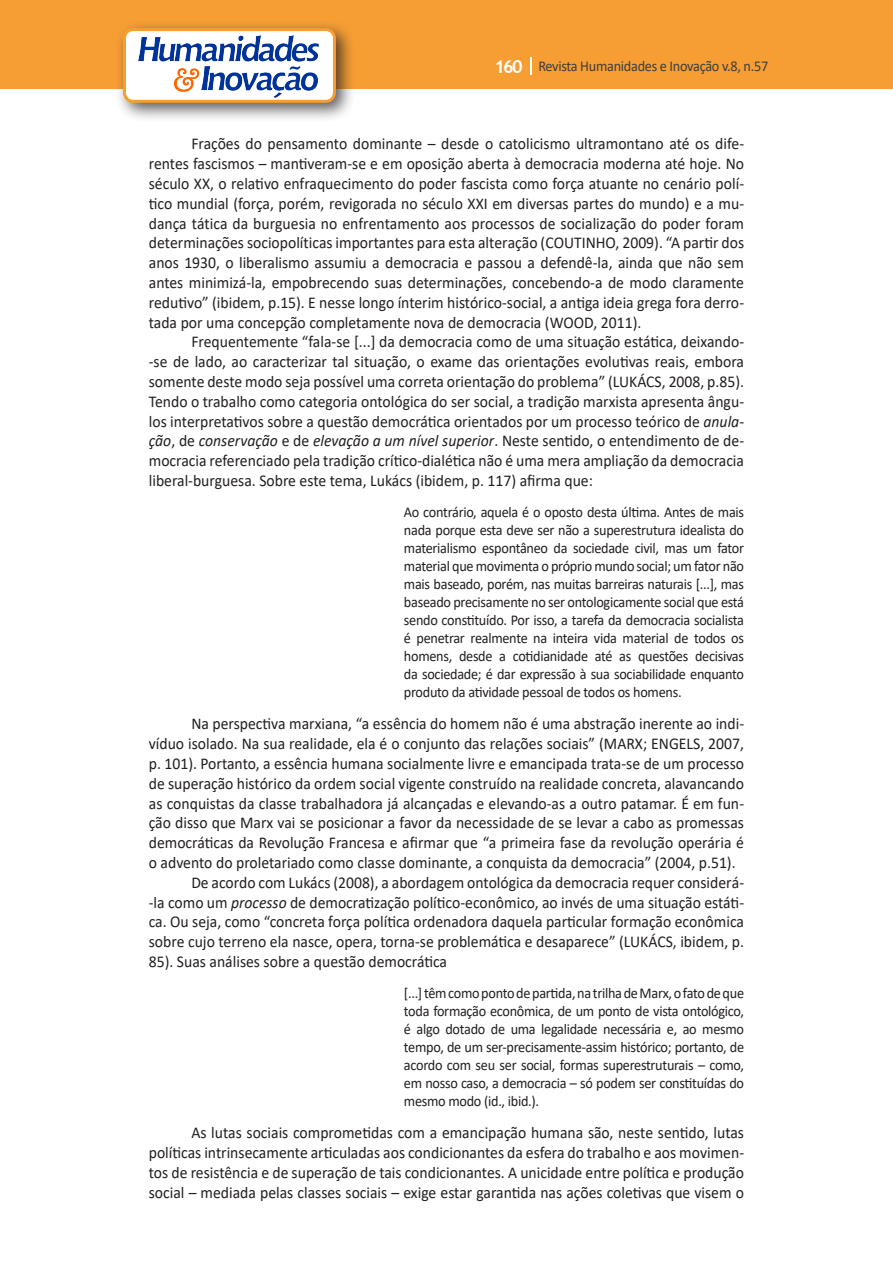
<style>
.page{position:relative;width:893px;height:1263px;background:#fff}
.page>*{position:absolute;margin:0;border:0;box-sizing:border-box;transform-origin:0 0}
.Texto{font:16.5px/19.8px "Calibri";color:#231f20;text-align:justify;scale:.95 1}
.citacao{font:15px/18px "Calibri";letter-spacing:-.02em;color:#231f20;text-align:justify;scale:.95 1}
.t1{font:15px "Calibri";letter-spacing:-.02em;color:#3e3e3f;scale:.95 1}
.s1{font-family:"Trebuchet MS";font-weight:700;font-size:18px;color:#fff}
.s2{font-style:italic}
</style>
<div class="page">
<div style="left:0;top:0;width:893px;height:88px;background:#f69e34"></div>
<svg style="left:530px;top:57px;width:2px;height:18px"></svg>
<div style="left:115px;top:20px;width:241px;height:103px;background:#231f20;opacity:.75"></div>
<div style="left:125px;top:30px;width:209px;height:71px;background:#fff;border-radius:9px"></div>
<img style="left:138px;top:35px;width:181px;height:62px">
<div style="left:123px;top:28px;width:213px;height:75px;border:3px solid #f69e34;border-radius:9px"></div>
<p class="t1" style="left:495px;top:56px;width:290px"><span class="s1">160</span> Revista Humanidades e Inovação v.8, n.57</p>
<p class="Texto" style="left:149px;top:133px;width:628px;text-indent:43px">Frações do pensamento dominante – desde o catolicismo ultramontano até os dife&shy;rentes fascismos – mantiveram-se e em oposição aberta à democracia moderna até hoje. No século XX, o relativo enfraquecimento do poder fascista como força atuante no cenário polí&shy;tico mundial (força, porém, revigorada no século XXI em diversas partes do mundo) e a mu&shy;dança tática da burguesia no enfrentamento aos processos de socialização do poder foram determinações sociopolíticas importantes para esta alteração (COUTINHO, 2009). “A partir dos anos 1930, o liberalismo assumiu a democracia e passou a defendê-la, ainda que não sem antes minimizá-la, empobrecendo suas determinações, concebendo-a de modo claramente redutivo” (ibidem, p.15). E nesse longo ínterim histórico-social, a antiga ideia grega fora derro&shy;tada por uma concepção completamente nova de democracia (WOOD, 2011).</p>
<p class="Texto" style="left:149px;top:331px;width:628px;text-indent:43px">Frequentemente “fala-se [...] da democracia como de uma situação estática, deixando--se de lado, ao caracterizar tal situação, o exame das orientações evolutivas reais, embora somente deste modo seja possível uma correta orientação do problema” (LUKÁCS, 2008, p.85).<br>Tendo o trabalho como categoria ontológica do ser social, a tradição marxista apresenta ângu&shy;los interpretativos sobre a questão democrática orientados por um processo teórico de <span class="s2">anula&shy;ção</span>, de <span class="s2">conservação</span> e de <span class="s2">elevação a um nível superior</span>. Neste sentido, o entendimento de de&shy;mocracia referenciado pela tradição crítico-dialética não é uma mera ampliação da democracia liberal-burguesa. Sobre este tema, Lukács (ibidem, p. 117) afirma que:</p>
<p class="citacao" style="left:404px;top:502px;width:360px">Ao contrário, aquela é o oposto desta última. Antes de mais nada porque esta deve ser não a superestrutura idealista do materialismo espontâneo da sociedade civil, mas um fator material que movimenta o próprio mundo social; um fator não mais baseado, porém, nas muitas barreiras naturais [...], mas baseado precisamente no ser ontologicamente social que está sendo constituído. Por isso, a tarefa da democracia socialista é penetrar realmente na inteira vida material de todos os homens, desde a cotidianidade até as questões decisivas da sociedade; é dar expressão à sua sociabilidade enquanto produto da atividade pessoal de todos os homens.</p>
<p class="Texto" style="left:149px;top:713px;width:628px;text-indent:43px">Na perspectiva marxiana, “a essência do homem não é uma abstração inerente ao indi&shy;víduo isolado. Na sua realidade, ela é o conjunto das relações sociais” (MARX; ENGELS, 2007, p. 101). Portanto, a essência humana socialmente livre e emancipada trata-se de um processo de superação histórico da ordem social vigente construído na realidade concreta, alavancando as conquistas da classe trabalhadora já alcançadas e elevando-as a outro patamar. É em fun&shy;ção disso que Marx vai se posicionar a favor da necessidade de se levar a cabo as promessas democráticas da Revolução Francesa e afirmar que “a primeira fase da revolução operária é o advento do proletariado como classe dominante, a conquista da democracia” (2004, p.51).</p>
<p class="Texto" style="left:149px;top:872px;width:628px;text-indent:43px">De acordo com Lukács (2008), a abordagem ontológica da democracia requer considerá--la como um <span class="s2">processo</span> de democratização político-econômico, ao invés de uma situação estáti&shy;ca. Ou seja, como “concreta força política ordenadora daquela particular formação econômica sobre cujo terreno ela nasce, opera, torna-se problemática e desaparece” (LUKÁCS, ibidem, p.<br>85). Suas análises sobre a questão democrática</p>
<p class="citacao" style="left:404px;top:983px;width:360px">[...] têm como ponto de partida, na trilha de Marx, o fato de que toda formação econômica, de um ponto de vista ontológico, é algo dotado de uma legalidade necessária e, ao mesmo tempo, de um ser-precisamente-assim histórico; portanto, de acordo com seu ser social, formas superestruturais – como, em nosso caso, a democracia – só podem ser constituídas do mesmo modo (id., ibid.).</p>
<p class="Texto" style="left:149px;top:1122px;width:628px;text-indent:43px">As lutas sociais comprometidas com a emancipação humana são, neste sentido, lutas políticas intrinsecamente articuladas aos condicionantes da esfera do trabalho e aos movimen&shy;tos de resistência e de superação de tais condicionantes. A unicidade entre política e produção social – mediada pelas classes sociais – exige estar garantida nas ações coletivas que visem o</p>
</div>
